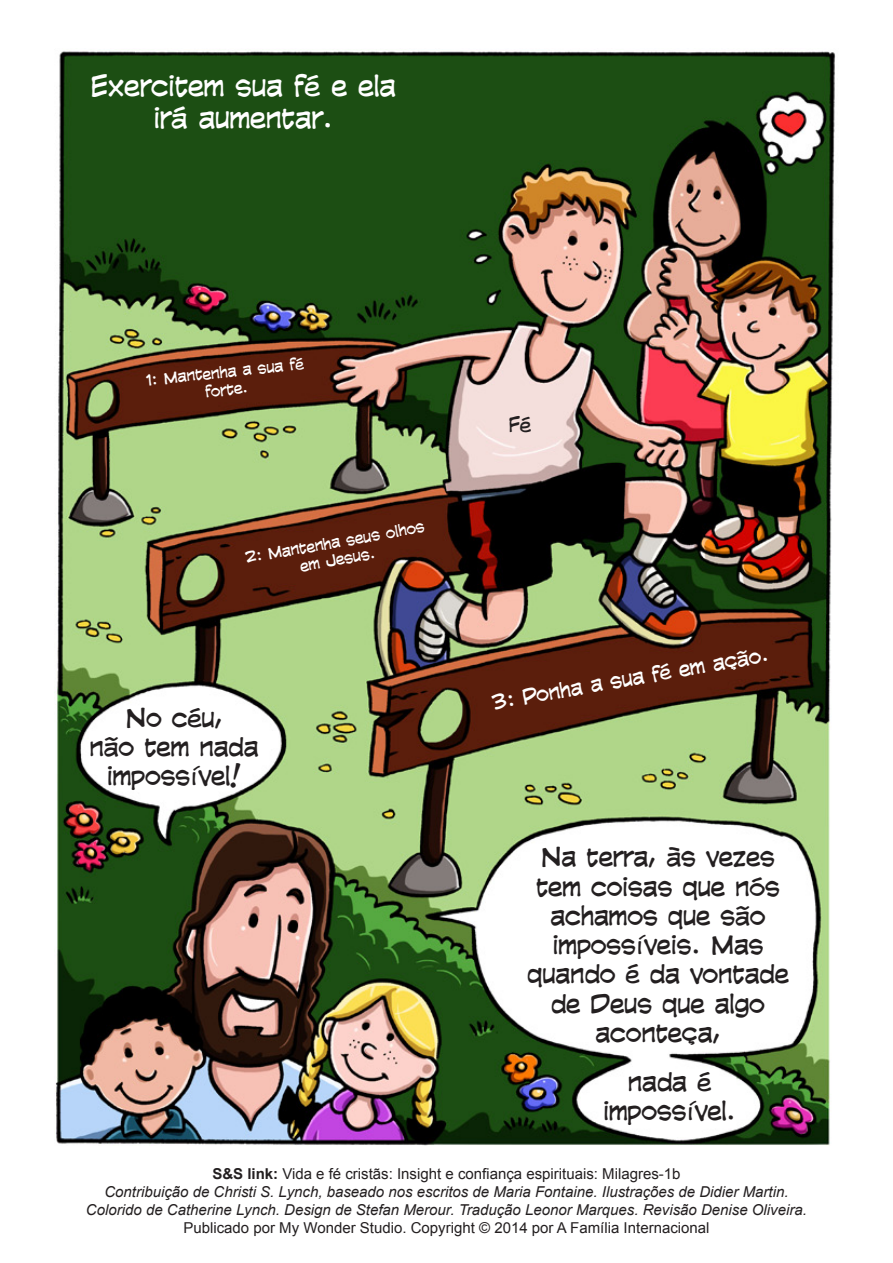
<style>
.page{position:relative;width:893px;height:1263px;background:#fff}
.page>*{position:absolute;margin:0;border:0;box-sizing:border-box;transform-origin:0 0}
.No_Spacing{font:26.85px/32.2px "CC Comicrazy";color:#fff;text-align:center}
.No_Spacing-2{font:24.3px/29.2px "CC Comicrazy";color:#231f20;text-align:center}
.No_Spacing-3{font:19.65px "CC Comicrazy";color:#fff}
.No_Spacing-4{font:19.5px "CC Comicrazy";color:#231f20}
.t1{font:italic 15px/18px "Arial";color:#231f20;text-align:center}
.No_Spacing-5{font:15px "Arial";color:#231f20}
.No_Spacing-6{font:14.7px/17.7px "CC Comicrazy";color:#fff;text-align:center}
.s1{font-weight:700}
</style>
<div class="page">
<img style="left:54px;top:51px;width:782px;height:1095px">
<p class="No_Spacing" style="left:91px;top:69px;width:306px">Exercitem sua fé e ela irá aumentar.</p>
<p class="No_Spacing-6" style="left:145px;top:371px;width:160px;rotate:-6deg">1: Mantenha a sua fé forte.</p>
<p class="No_Spacing-6" style="left:243px;top:549px;width:184px;rotate:-10deg">2: Mantenha seus olhos em Jesus.</p>
<p class="No_Spacing-2" style="left:89px;top:702px;width:171px">No céu,<br>não tem nada impossível!</p>
<p class="No_Spacing-4" style="left:509px;top:412px;width:24px">Fé</p>
<p class="No_Spacing-3" style="left:490px;top:690px;width:282px;rotate:-10deg">3: Ponha a sua fé em ação.</p>
<p class="No_Spacing-2" style="left:527px;top:842px;width:263px">Na terra, às vezes tem coisas que nós achamos que são impossíveis. Mas quando é da vontade de Deus que algo aconteça,</p>
<p class="No_Spacing-2" style="left:603px;top:1067px;width:135px">nada é impossível.</p>
<p class="No_Spacing-5" style="left:212px;top:1164px;width:470px"><span class="s1">S&amp;S link:</span> Vida e fé cristãs: Insight e confiança espirituais: Milagres-1b</p>
<p class="t1" style="left:86px;top:1183px;width:722px">Contribuição de Christi S. Lynch, baseado nos escritos de Maria Fontaine. Ilustrações de Didier Martin.<br>Colorido de Catherine Lynch. Design de Stefan Merour. Tradução Leonor Marques. Revisão Denise Oliveira.</p>
<p class="No_Spacing-5" style="left:183px;top:1218px;width:528px">Publicado por My Wonder Studio. Copyright © 2014 por A Família Internacional</p>
</div>
